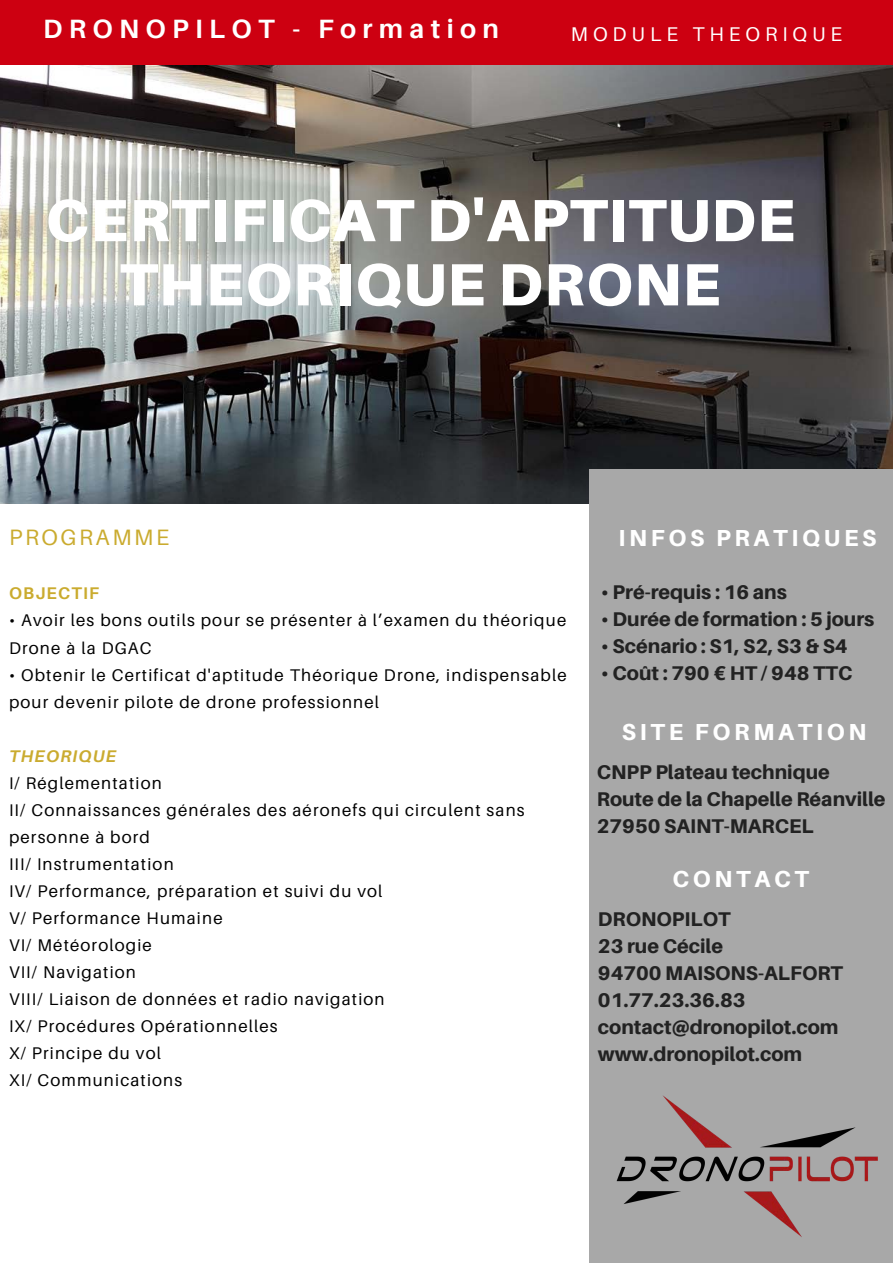
<style>
.page{position:relative;width:893px;height:1263px;background:#fff}
.page>*{position:absolute;margin:0;border:0;box-sizing:border-box;transform-origin:0 0}
.t1{font:900 59.55px/64.2px "Aileron";letter-spacing:.02em;color:#fff;text-align:center}
.t2{font:700 26.55px "Aileron";letter-spacing:.24em;color:#fff}
.t3{font:800 23.25px "Aileron";letter-spacing:.16em;color:#fff}
.t4{font:22.35px "Aileron";letter-spacing:.12em;color:#caab2f}
.t5{font:800 19.8px/27px "Aileron";color:#222}
.t6{font:19.8px "Aileron";letter-spacing:.25em;color:#fff}
.t7{font:16.95px/27px "Aileron";letter-spacing:.07em;color:#000}
.t8{font:italic 700 16.95px "Aileron";letter-spacing:.07em;color:#caab2f}
.t9{font:700 16.95px "Aileron";letter-spacing:.07em;color:#caab2f}
</style>
<div class="page">
<div style="left:0;top:0;width:893px;height:66px;background:#cd0011"></div>
<img style="left:0;top:65px;width:893px;height:438px">
<div style="left:589px;top:470px;width:304px;height:793px;background:#a8a8a8"></div>
<img style="left:616px;top:1095px;width:262px;height:142px">
<h2 class="t2" style="left:43px;top:13px;width:457px">DRONOPILOT - Formation</h2>
<p class="t6" style="left:571px;top:22px;width:273px">MODULE THEORIQUE</p>
<h1 class="t1" style="left:45px;top:187px;width:751px">CERTIFICAT D'APTITUDE<br>THEORIQUE DRONE</h1>
<h3 class="t4" style="left:9px;top:523px;width:162px">PROGRAMME</h3>
<p class="t9" style="left:9px;top:583px;width:92px">OBJECTIF</p>
<p class="t7" style="left:9px;top:607px;width:559px">• Avoir les bons outils pour se présenter à l’examen du théorique<br>Drone à la DGAC</p>
<p class="t7" style="left:9px;top:661px;width:559px">• Obtenir le Certificat d'aptitude Théorique Drone, indispensable pour devenir pilote de drone professionnel</p>
<p class="t8" style="left:9px;top:745px;width:109px">THEORIQUE</p>
<p class="t7" style="left:9px;top:769px;width:517px">I/ Réglementation<br>II/ Connaissances générales des aéronefs qui circulent sans personne à bord<br>III/ Instrumentation<br>IV/ Performance, préparation et suivi du vol<br>V/ Performance Humaine<br>VI/ Météorologie<br>VII/ Navigation<br>VIII/ Liaison de données et radio navigation<br>IX/ Procédures Opérationnelles<br>X/ Principe du vol<br>XI/ Communications</p>
<h3 class="t3" style="left:618px;top:524px;width:260px">INFOS PRATIQUES</h3>
<p class="t5" style="left:601px;top:578px;width:187px">• Pré-requis : 16 ans</p>
<p class="t5" style="left:601px;top:605px;width:275px">• Durée de formation : 5 jours</p>
<p class="t5" style="left:601px;top:632px;width:248px">• Scénario : S1, S2, S3 &amp; S4</p>
<p class="t5" style="left:601px;top:659px;width:253px">• Coût : 790 € HT / 948 TTC</p>
<h3 class="t3" style="left:622px;top:717px;width:246px">SITE FORMATION</h3>
<p class="t5" style="left:597px;top:758px;width:290px">CNPP Plateau technique<br>Route de la Chapelle Réanville<br>27950 SAINT-MARCEL</p>
<h3 class="t3" style="left:672px;top:865px;width:138px">CONTACT</h3>
<p class="t5" style="left:598px;top:905px;width:247px">DRONOPILOT<br>23 rue Cécile<br>94700 MAISONS-ALFORT<br>01.77.23.36.83 contact@dronopilot.com www.dronopilot.com</p>
</div>
